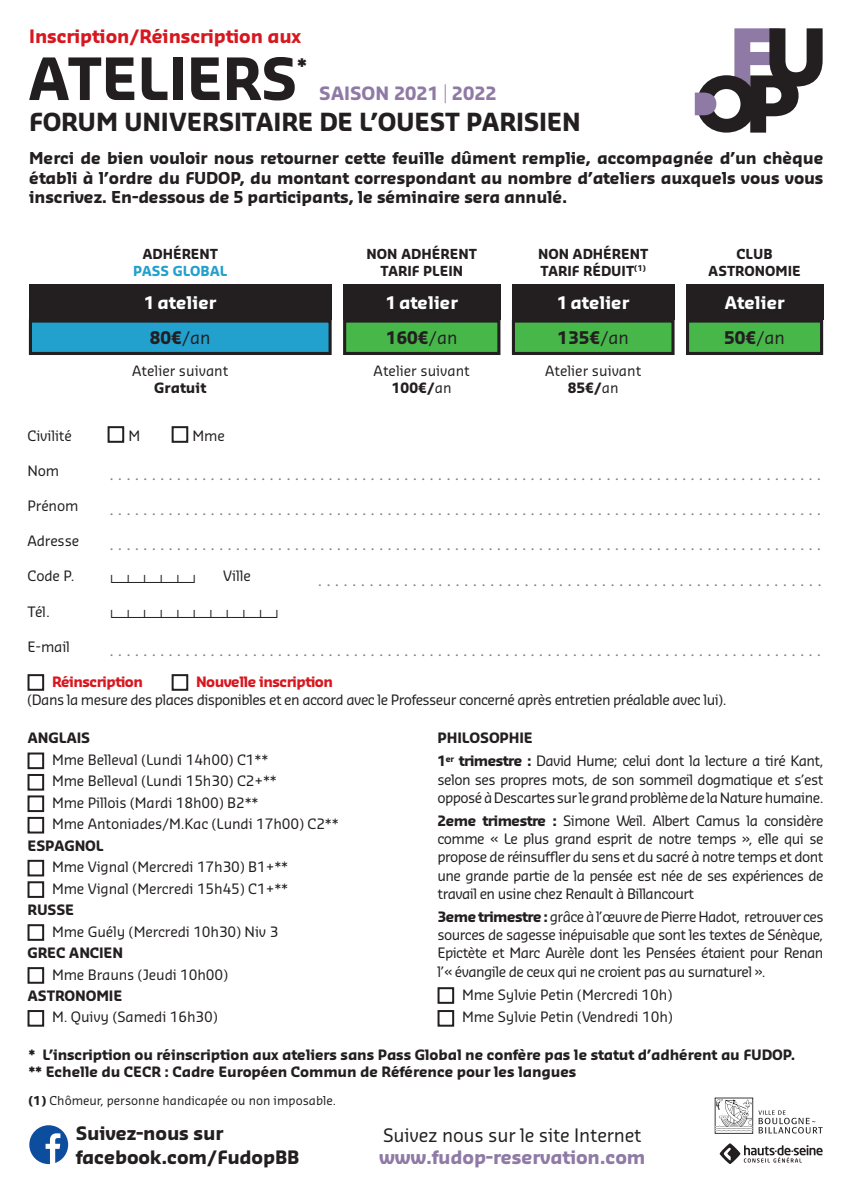
<style>
.page{position:relative;width:851px;height:1191px;background:#fff}
.page>*{position:absolute;margin:0;border:0;box-sizing:border-box;transform-origin:0 0}
.t1{font:700 56.8px "Sansa Pro";letter-spacing:-.01em;color:#231f20}
.t2{font:700 24.4px "Sansa Pro";letter-spacing:-.01em;color:#231f20}
.t3{font:700 21px "Sansa Pro";color:#231f20}
.t4{font:700 18.2px/24.2px "Sansa Pro";letter-spacing:-.01em;color:#231f20}
.t5{font:18.2px "Sansa Pro";letter-spacing:-.01em;color:#231f20}
.t6{font:700 18.2px "Sansa Pro";letter-spacing:-.01em;color:#8f7aa6}
.t7{font:700 18px "Sansa Pro";letter-spacing:-.01em;color:#d7171f}
.t8{font:700 18px "Sansa Pro";color:#8f7aa6}
.t9{font:700 17px/35.4px "Sansa Pro";color:#fff}
.t10{font:700 16px/19.2px "Sansa Pro";letter-spacing:-.01em;color:#231f20;text-align:justify}
.t11{font:14px/18.2px "Sansa Pro";letter-spacing:-.01em;color:#231f20}
.t12{font:700 14px "Prestige Elite Std";color:#808285}
.t13{font:14px/22.8px "Sansa Pro";letter-spacing:-.04em;color:#231f20}
.t14{font:700 14px/16.8px "Sansa Pro";letter-spacing:-.01em;color:#231f20}
.t15{font:700 14px "Prestige Elite Std";color:#231f20}
.t16{font:700 14px "Sansa Pro";letter-spacing:-.04em;color:#d7171f}
.t17{font:700 13.4px/16.2px "Sansa Pro";color:#231f20;text-align:center}
.t18{font:700 13.4px "Sansa Pro";color:#22a0ce}
.t19{font:12px "Sansa Pro";color:#231f20}
.s1{font-family:"Brandon Grotesque"}
.s2{color:#231f20}
.s3{font-weight:400;color:#231f20}
.s4{font-weight:700}
</style>
<div class="page">
<div style="left:108px;top:426px;width:16px;height:17px;border:2px solid #231f20"></div>
<div style="left:172px;top:426px;width:16px;height:17px;border:2px solid #231f20"></div>
<div style="left:28px;top:674px;width:16px;height:17px;border:2px solid #231f20"></div>
<div style="left:172px;top:674px;width:16px;height:17px;border:2px solid #231f20"></div>
<div style="left:28px;top:752px;width:16px;height:17px;border:2px solid #231f20"></div>
<div style="left:28px;top:774px;width:16px;height:16px;border:2px solid #231f20"></div>
<div style="left:28px;top:795px;width:16px;height:17px;border:2px solid #231f20"></div>
<div style="left:28px;top:817px;width:16px;height:16px;border:2px solid #231f20"></div>
<div style="left:28px;top:859px;width:16px;height:17px;border:2px solid #231f20"></div>
<div style="left:28px;top:881px;width:16px;height:17px;border:2px solid #231f20"></div>
<div style="left:28px;top:924px;width:16px;height:16px;border:2px solid #231f20"></div>
<div style="left:28px;top:967px;width:16px;height:16px;border:2px solid #231f20"></div>
<div style="left:28px;top:1010px;width:16px;height:16px;border:2px solid #231f20"></div>
<div style="left:437px;top:987px;width:17px;height:16px;border:2px solid #231f20"></div>
<div style="left:437px;top:1010px;width:17px;height:16px;border:2px solid #231f20"></div>
<div style="left:29px;top:284px;width:302px;height:35px;background:#231f20"></div>
<div style="left:30px;top:321px;width:300px;height:32px;background:#22a0ce"></div>
<div style="left:29px;top:319px;width:302px;height:36px;border:3px solid #231f20"></div>
<div style="left:343px;top:284px;width:157px;height:35px;background:#231f20"></div>
<div style="left:344px;top:321px;width:155px;height:32px;background:#47b74a"></div>
<div style="left:343px;top:319px;width:157px;height:36px;border:3px solid #231f20"></div>
<div style="left:512px;top:284px;width:162px;height:35px;background:#231f20"></div>
<div style="left:513px;top:321px;width:160px;height:32px;background:#47b74a"></div>
<div style="left:512px;top:319px;width:162px;height:36px;border:3px solid #231f20"></div>
<div style="left:686px;top:284px;width:137px;height:35px;background:#231f20"></div>
<div style="left:687px;top:321px;width:134px;height:32px;background:#47b74a"></div>
<div style="left:686px;top:319px;width:137px;height:36px;border:3px solid #231f20"></div>
<svg style="left:714px;top:1097px;width:108px;height:36px"></svg>
<svg style="left:719px;top:1143px;width:103px;height:21px"></svg>
<svg style="left:29px;top:1125px;width:39px;height:39px"></svg>
<svg style="left:694px;top:28px;width:128px;height:105px"></svg>
<p class="t7" style="left:29px;top:24px;width:273px">Inscription/Réinscription aux</p>
<h1 class="t1" style="left:28px;top:41px;width:271px">ATELIERS</h1>
<h3 class="t3" style="left:297px;top:52px;width:12px">*</h3>
<p class="t8" style="left:319px;top:81px;width:179px">SAISON 2021 <span class="s1">|</span> 2022</p>
<h2 class="t2" style="left:29px;top:105px;width:553px">FORUM UNIVERSITAIRE DE L’OUEST PARISIEN</h2>
<p class="t10" style="left:29px;top:148px;width:795px">Merci de bien vouloir nous retourner cette feuille dûment remplie, accompagnée d’un chèque établi à l’ordre du FUDOP, du montant correspondant au nombre d’ateliers auxquels vous vous inscrivez. En-dessous de 5 participants, le séminaire sera annulé.</p>
<p class="t17" style="left:142px;top:246px;width:77px">ADHÉRENT</p>
<p class="t18" style="left:133px;top:262px;width:96px">PASS GLOBAL</p>
<p class="t17" style="left:366px;top:246px;width:112px">NON ADHÉRENT<br>TARIF PLEIN</p>
<p class="t17" style="left:538px;top:246px;width:112px;text-align:left">NON ADHÉRENT<br>TARIF RÉDUIT<sup>(1)</sup></p>
<p class="t17" style="left:708px;top:246px;width:94px">CLUB<br>ASTRONOMIE</p>
<p class="t9" style="left:144px;top:284px;width:73px;text-align:center">1 atelier<br><span class="s2">80€</span><span class="s3">/an</span></p>
<p class="t9" style="left:385px;top:284px;width:73px">1 atelier<br><span class="s2">160€</span><span class="s3">/an</span></p>
<p class="t9" style="left:557px;top:284px;width:73px">1 atelier<br><span class="s2">135€</span><span class="s3">/an</span></p>
<p class="t9" style="left:724px;top:284px;width:62px">Atelier<br><span class="s2">50€</span><span class="s3">/an</span></p>
<p class="t11" style="left:132px;top:361px;width:98px">Atelier suivant</p>
<p class="t14" style="left:154px;top:378px;width:53px">Gratuit</p>
<p class="t11" style="left:373px;top:362px;width:98px;line-height:16.6px;text-align:center">Atelier suivant<br><span class="s4">100€/</span>an</p>
<p class="t11" style="left:545px;top:362px;width:98px;line-height:16.6px;text-align:center">Atelier suivant<br><span class="s4">85€/</span>an</p>
<p class="t11" style="left:28px;top:426px;width:46px">Civilité</p>
<p class="t11" style="left:128px;top:426px;width:13px">M</p>
<p class="t11" style="left:192px;top:426px;width:34px">Mme</p>
<p class="t11" style="left:28px;top:461px;width:33px">Nom</p>
<p class="t12" style="left:107px;top:468px;width:717px">.....................................................................................</p>
<p class="t11" style="left:28px;top:496px;width:53px">Prénom</p>
<p class="t12" style="left:107px;top:503px;width:717px">.....................................................................................</p>
<p class="t11" style="left:28px;top:531px;width:53px">Adresse</p>
<p class="t12" style="left:107px;top:538px;width:717px">.....................................................................................</p>
<p class="t11" style="left:28px;top:566px;width:48px">Code P.</p>
<p class="t15" style="left:107px;top:573px;width:92px">└─┴─┴─┴─┴─┘</p>
<p class="t11" style="left:223px;top:566px;width:29px">Ville</p>
<p class="t12" style="left:315px;top:573px;width:509px">...........................................................</p>
<p class="t11" style="left:28px;top:602px;width:24px">Tél.</p>
<p class="t15" style="left:108px;top:608px;width:175px">└─┴─┴─┴─┴─┴─┴─┴─┴─┴─┘</p>
<p class="t11" style="left:28px;top:637px;width:44px">E-mail</p>
<p class="t12" style="left:108px;top:643px;width:717px">.....................................................................................</p>
<p class="t16" style="left:52px;top:672px;width:92px">Réinscription</p>
<p class="t16" style="left:196px;top:672px;width:138px">Nouvelle inscription</p>
<p class="t13" style="left:28px;top:687px;width:700px">(Dans la mesure des places disponibles et en accord avec le Professeur concerné après entretien préalable avec lui).</p>
<p class="t14" style="left:28px;top:729px;width:64px">ANGLAIS</p>
<p class="t11" style="left:52px;top:748px;width:288px;line-height:21.4px">Mme Belleval (Lundi 14h00) C1**<br>Mme Belleval (Lundi 15h30) C2+**<br>Mme Pillois (Mardi 18h00) B2**<br>Mme Antoniades/M.Kac (Lundi 17h00) C2**</p>
<p class="t14" style="left:28px;top:836px;width:78px">ESPAGNOL</p>
<p class="t11" style="left:52px;top:855px;width:238px;line-height:21.4px">Mme Vignal (Mercredi 17h30) B1+**<br>Mme Vignal (Mercredi 15h45) C1+**</p>
<p class="t14" style="left:28px;top:901px;width:48px">RUSSE</p>
<p class="t11" style="left:52px;top:921px;width:228px">Mme Guély (Mercredi 10h30) Niv 3</p>
<p class="t14" style="left:28px;top:944px;width:97px">GREC ANCIEN</p>
<p class="t11" style="left:52px;top:964px;width:177px">Mme Brauns (Jeudi 10h00)</p>
<p class="t14" style="left:28px;top:987px;width:96px">ASTRONOMIE</p>
<p class="t11" style="left:52px;top:1007px;width:167px">M. Quivy (Samedi 16h30)</p>
<p class="t13" style="left:437px;top:726px;width:387px"><span class="s4">PHILOSOPHIE<br>1</span><sup>er</sup> <span class="s4">trimestre :</span> David Hume; celui dont la lecture a tiré Kant,</p>
<p class="t13" style="left:437px;top:770px;width:387px;line-height:18.2px">selon ses propres mots, de son sommeil dogmatique et s’est opposé à Descartes sur le grand problème de la Nature humaine.</p>
<p class="t11" style="left:437px;top:811px;width:387px;text-align:justify"><span class="s4">2eme trimestre :</span> Simone Weil. Albert Camus la considère comme « Le plus grand esprit de notre temps », elle qui se propose de réinsuffler du sens et du sacré à notre temps et dont une grande partie de la pensée est née de ses expériences de travail en usine chez Renault à Billancourt</p>
<p class="t11" style="left:437px;top:907px;width:387px;text-align:justify"><span class="s4">3eme trimestre :</span> grâce à l’œuvre de Pierre Hadot, retrouver ces sources de sagesse inépuisable que sont les textes de Sénèque, Epictète et Marc Aurèle dont les Pensées étaient pour Renan l’« évangile de ceux qui ne croient pas au surnaturel ».</p>
<p class="t11" style="left:462px;top:982px;width:212px;line-height:22.8px">Mme Sylvie Petin (Mercredi 10h)<br>Mme Sylvie Petin (Vendredi 10h)</p>
<p class="t14" style="left:28px;top:1046px;width:768px">* L’inscription ou réinscription aux ateliers sans Pass Global ne confère pas le statut d’adhérent au FUDOP. ** Echelle du CECR : Cadre Européen Commun de Référence pour les langues</p>
<p class="t19" style="left:28px;top:1092px;width:309px"><span class="s4">(1)</span> Chômeur, personne handicapée ou non imposable.</p>
<h3 class="t4" style="left:76px;top:1120px;width:225px">Suivez-nous sur facebook.com/FudopBB</h3>
<h3 class="t5" style="left:383px;top:1123px;width:260px">Suivez nous sur le site Internet</h3>
<h3 class="t6" style="left:379px;top:1145px;width:268px">www.fudop-reservation.com</h3>
</div>
